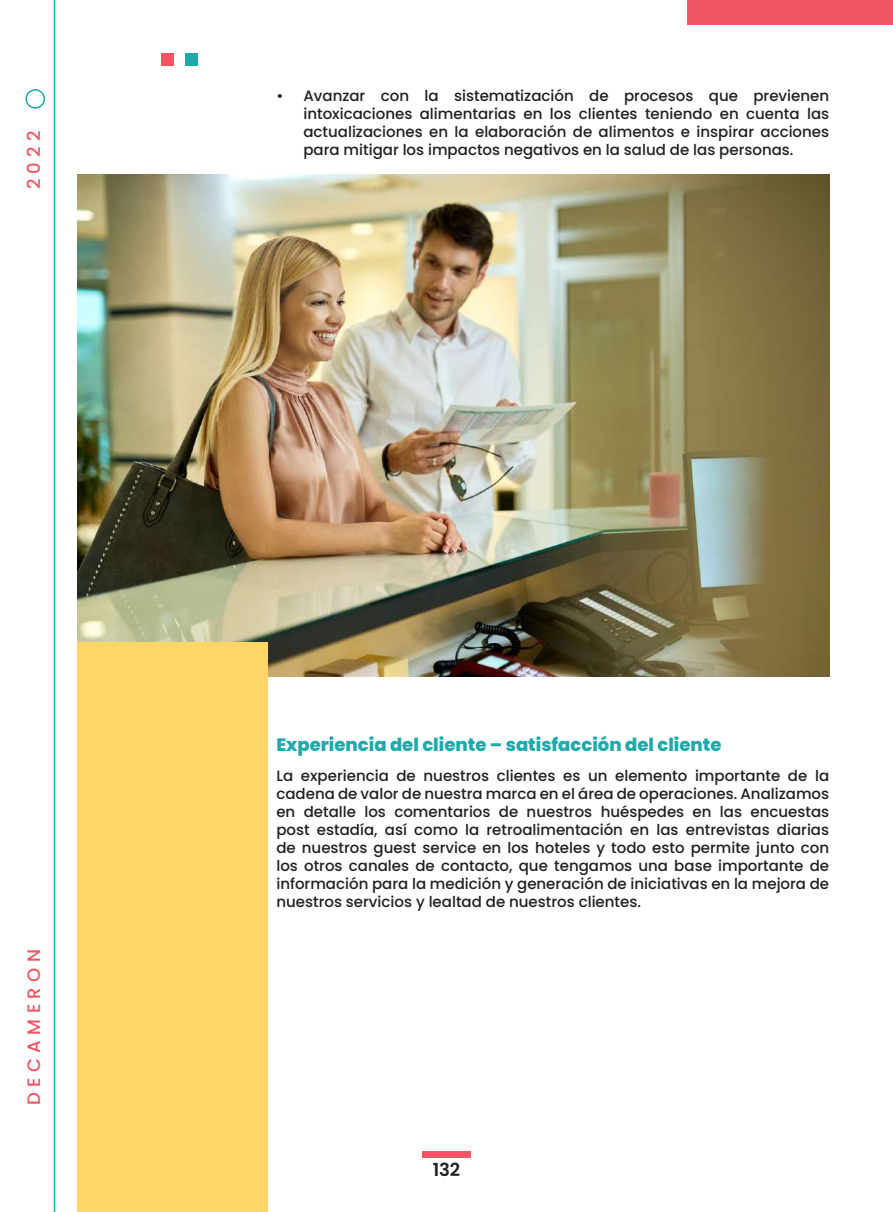
<style>
.page{position:relative;width:893px;height:1212px;background:#fff}
.page>*{position:absolute;margin:0;border:0;box-sizing:border-box;transform-origin:0 0}
.t1{font:800 18px "Poppins";color:#1caaac}
.t2{font:500 18px "Poppins";letter-spacing:.3em;color:#ef5562}
.t3{font:600 18px "Poppins";color:#231f20}
.t4{font:500 15px/18px "Poppins";color:#231f20;text-align:justify}
</style>
<div class="page">
<div style="left:26px;top:89px;width:19px;height:20px;border:2px solid #1caaac;border-radius:50%"></div>
<hr style="left:54px;top:0;width:1px;height:1212px;background:#1caaac">
<div style="left:422px;top:1151px;width:48px;height:6px;background:#ef5562"></div>
<div style="left:185px;top:53px;width:12px;height:12px;background:#1caaac"></div>
<div style="left:161px;top:53px;width:12px;height:12px;background:#ef5562"></div>
<div style="left:688px;top:0;width:205px;height:25px;background:#ef5562"></div>
<img style="left:77px;top:174px;width:752px;height:502px">
<div style="left:77px;top:642px;width:191px;height:570px;background:#fed667"></div>
<p class="t2" style="left:23px;top:189px;width:60px;rotate:-90deg">2022</p>
<p class="t2" style="left:23px;top:1105px;width:157px;rotate:-90deg">DECAMERON</p>
<p class="t4" style="left:303px;top:87px;width:527px;text-indent:-27px">• Avanzar con la sistematización de procesos que previenen intoxicaciones alimentarias en los clientes teniendo en cuenta las actualizaciones en la elaboración de alimentos e inspirar acciones para mitigar los impactos negativos en la salud de las personas.</p>
<p class="t1" style="left:276px;top:734px;width:447px">Experiencia del cliente – satisfacción del cliente</p>
<p class="t4" style="left:276px;top:767px;width:554px">La experiencia de nuestros clientes es un elemento importante de la cadena de valor de nuestra marca en el área de operaciones. Analizamos en detalle los comentarios de nuestros huéspedes en las encuestas post estadía, así como la retroalimentación en las entrevistas diarias de nuestros guest service en los hoteles y todo esto permite junto con los otros canales de contacto, que tengamos una base importante de información para la medición y generación de iniciativas en la mejora de nuestros servicios y lealtad de nuestros clientes.</p>
<p class="t3" style="left:433px;top:1160px;width:29px">132</p>
</div>
